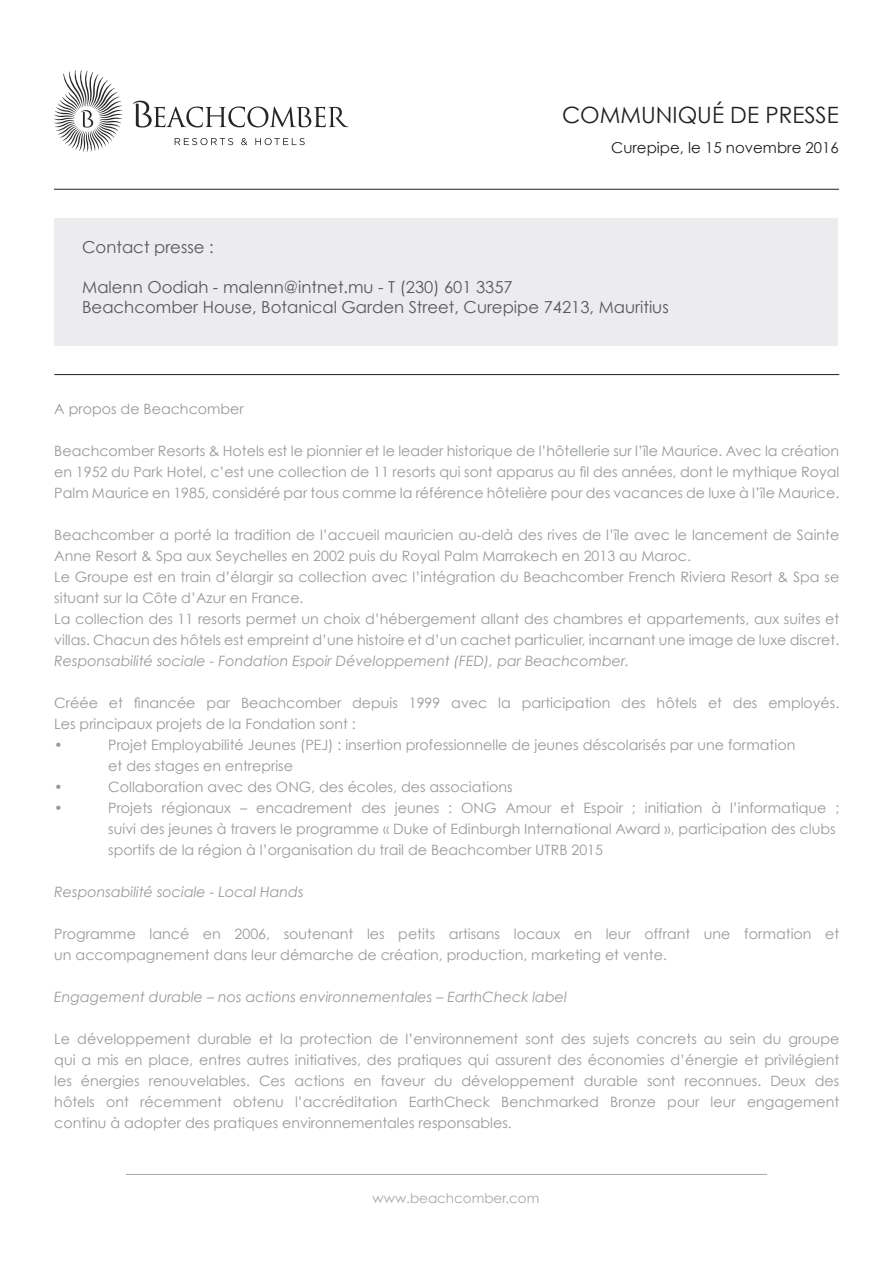
<style>
.page{position:relative;width:893px;height:1263px;background:#fff}
.page>*{position:absolute;margin:0;border:0;box-sizing:border-box;transform-origin:0 0}
.t1{font:22.5px "Century Gothic";color:#231f20}
.t2{font:16.5px "Century Gothic";color:#57585a}
.t3{font:15px "Century Gothic";color:#231f20}
.t4{font:14.25px/21px "Century Gothic";color:#97999c}
.t5{font:italic 14.25px "Century Gothic";color:#97999c}
.t6{font:13.5px "Century Gothic";color:#a8a9ad}
</style>
<div class="page">
<hr style="left:54px;top:189px;width:785px;height:1px;background:#231f20">
<hr style="left:126px;top:1174px;width:641px;height:1px;background:#a8a9ad">
<svg style="left:54px;top:70px;width:69px;height:82px"></svg>
<svg style="left:133px;top:101px;width:216px;height:27px"></svg>
<svg style="left:175px;top:138px;width:58px;height:7px"></svg>
<svg style="left:241px;top:138px;width:6px;height:7px"></svg>
<svg style="left:255px;top:138px;width:50px;height:7px"></svg>
<div style="left:54px;top:218px;width:783px;height:128px;background:#ececee"></div>
<hr style="left:54px;top:374px;width:785px;height:1px;background:#231f20">
<p class="t1" style="left:562px;top:101px;width:278px">COMMUNIQUÉ DE PRESSE</p>
<p class="t3" style="left:611px;top:138px;width:229px">Curepipe, le 15 novembre 2016</p>
<p class="t2" style="left:82px;top:237px;width:133px">Contact presse :</p>
<p class="t2" style="left:82px;top:277px;width:432px">Malenn Oodiah - malenn@intnet.mu - T (230) 601 3357</p>
<p class="t2" style="left:82px;top:297px;width:588px">Beachcomber House, Botanical Garden Street, Curepipe 74213, Mauritius</p>
<p class="t4" style="left:54px;top:398px;width:191px">A propos de Beachcomber</p>
<p class="t4" style="left:54px;top:440px;width:786px;text-align:justify">Beachcomber Resorts &amp; Hotels est le pionnier et le leader historique de l’hôtellerie sur l’île Maurice. Avec la création en 1952 du Park Hotel, c’est une collection de 11 resorts qui sont apparus au fil des années, dont le mythique Royal Palm Maurice en 1985, considéré par tous comme la référence hôtelière pour des vacances de luxe à l’île Maurice.</p>
<p class="t4" style="left:54px;top:524px;width:786px">Beachcomber a porté la tradition de l’accueil mauricien au-delà des rives de l’île avec le lancement de Sainte<br>Anne Resort &amp; Spa aux Seychelles en 2002 puis du Royal Palm Marrakech en 2013 au Maroc.</p>
<p class="t4" style="left:54px;top:566px;width:786px">Le Groupe est en train d’élargir sa collection avec l’intégration du Beachcomber French Riviera Resort &amp; Spa se situant sur la Côte d’Azur en France.</p>
<p class="t4" style="left:54px;top:608px;width:786px">La collection des 11 resorts permet un choix d’hébergement allant des chambres et appartements, aux suites et villas. Chacun des hôtels est empreint d’une histoire et d’un cachet particulier, incarnant une image de luxe discret.</p>
<p class="t5" style="left:54px;top:652px;width:577px">Responsabilité sociale - Fondation Espoir Développement (FED), par Beachcomber.</p>
<p class="t4" style="left:54px;top:692px;width:786px">Créée et financée par Beachcomber depuis 1999 avec la participation des hôtels et des employés.<br>Les principaux projets de la Fondation sont :</p>
<p class="t4" style="left:54px;top:734px;width:10px">•</p>
<p class="t4" style="left:108px;top:734px;width:688px">Projet Employabilité Jeunes (PEJ) : insertion professionnelle de jeunes déscolarisés par une formation et des stages en entreprise</p>
<p class="t4" style="left:54px;top:776px;width:10px">•</p>
<p class="t4" style="left:108px;top:776px;width:406px">Collaboration avec des ONG, des écoles, des associations</p>
<p class="t4" style="left:54px;top:797px;width:10px">•</p>
<p class="t4" style="left:108px;top:797px;width:732px">Projets régionaux – encadrement des jeunes : ONG Amour et Espoir ; initiation à l’informatique ; suivi des jeunes à travers le programme « Duke of Edinburgh International Award », participation des clubs sportifs de la région à l’organisation du trail de Beachcomber UTRB 2015</p>
<p class="t5" style="left:54px;top:883px;width:251px">Responsabilité sociale - Local Hands</p>
<p class="t4" style="left:54px;top:923px;width:786px">Programme lancé en 2006, soutenant les petits artisans locaux en leur offrant une formation et un accompagnement dans leur démarche de création, production, marketing et vente.</p>
<p class="t5" style="left:54px;top:988px;width:514px">Engagement durable – nos actions environnementales – EarthCheck label</p>
<p class="t4" style="left:54px;top:1028px;width:786px;text-align:justify">Le développement durable et la protection de l’environnement sont des sujets concrets au sein du groupe qui a mis en place, entres autres initiatives, des pratiques qui assurent des économies d’énergie et privilégient les énergies renouvelables. Ces actions en faveur du développement durable sont reconnues. Deux des hôtels ont récemment obtenu l’accréditation EarthCheck Benchmarked Bronze pour leur engagement continu à adopter des pratiques environnementales responsables.</p>
<p class="t6" style="left:373px;top:1190px;width:168px">www.beachcomber.com</p>
</div>
